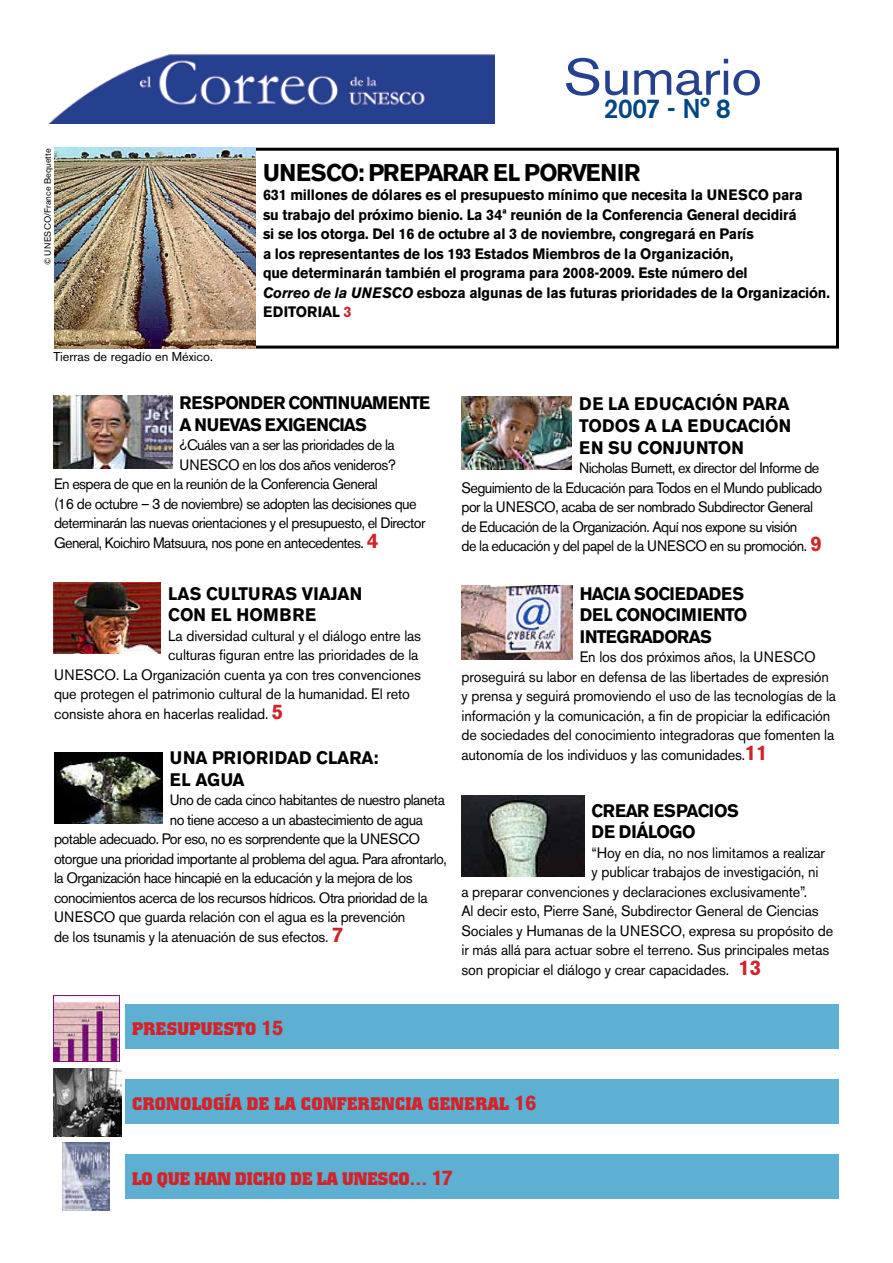
<style>
.page{position:relative;width:893px;height:1263px;background:#fff}
.page>*{position:absolute;margin:0;border:0;box-sizing:border-box;transform-origin:0 0}
.t1{font:51px "Akzidenz Grotesk BE";letter-spacing:-.01em;color:#25408f;scale:1.12 1}
.t2{font:500 27px "Akzidenz Grotesk BE";color:#004683;scale:.96 1}
.t3{font:700 24px "Akzidenz Grotesk BE";letter-spacing:-.01em;color:#000;scale:.96 1}
.t4{font:700 18px/21.6px "Akzidenz Grotesk BE";letter-spacing:.105em;color:#000;scale:.95 1}
.t5{font:700 18px "Colossalis";letter-spacing:.015em;color:#d2232a}
.t6{font:700 18px/21.6px "Akzidenz Grotesk BE";letter-spacing:.125em;color:#000;scale:.95 1}
.t7{font:15px/19.5px "Akzidenz Grotesk BE";letter-spacing:-.02em;color:#000;scale:.96 1}
.t8{font:15px/19.5px "Akzidenz Grotesk BE";letter-spacing:-.04em;color:#000;scale:.96 1}
.t9{font:700 15px/19.5px "Akzidenz Grotesk BE";letter-spacing:-.01em;color:#000;scale:.95 1}
.t10{font:12.75px "Akzidenz Grotesk BE";color:#000}
.t11{font:9px "Akzidenz Grotesk BE";color:#000}
.s1{font-style:italic}
.s2{color:#d2232a}
.s3{font-weight:700;font-size:21px;color:#d2232a}
.s4{font-family:"Akzidenz Grotesk BE";font-size:21px}
</style>
<div class="page">
<div style="left:98px;top:148px;width:741px;height:201px;border:3px solid #000"></div>
<img style="left:49px;top:54px;width:445px;height:69px">
<img style="left:54px;top:148px;width:201px;height:200px">
<img style="left:54px;top:396px;width:118px;height:73px">
<img style="left:53px;top:582px;width:108px;height:71px">
<img style="left:54px;top:752px;width:108px;height:72px">
<img style="left:461px;top:397px;width:111px;height:72px">
<img style="left:461px;top:796px;width:123px;height:81px">
<img style="left:461px;top:585px;width:112px;height:75px">
<img style="left:62px;top:1142px;width:48px;height:68px">
<div style="left:126px;top:1004px;width:713px;height:45px;background:#5db0d1"></div>
<div style="left:126px;top:1079px;width:713px;height:44px;background:#5db0d1"></div>
<div style="left:126px;top:1154px;width:713px;height:44px;background:#5db0d1"></div>
<img style="left:54px;top:1068px;width:68px;height:68px">
<img style="left:54px;top:996px;width:66px;height:66px">
<p class="t11" style="left:42px;top:265px;width:118px;rotate:-90deg">© UNESCO/France Bequette</p>
<p class="t10" style="left:54px;top:349px;width:161px">Tierras de regadío en México.</p>
<h1 class="t1" style="left:564px;top:47px;width:179px">Sumario</h1>
<h2 class="t2" style="left:604px;top:92px;width:134px">2007 - N° 8</h2>
<h3 class="t3" style="left:263px;top:158px;width:395px">UNESCO: preparar el porven ir</h3>
<p class="t9" style="left:263px;top:185px;width:598px">631 millones de dólares es el presupuesto mínimo que necesita la UNESCO para<br>su trabajo del próximo bienio. La 34ª reunión de la Conferencia General decidirá<br>si se los otorga. Del 16 de octubre al 3 de noviembre, congregará en París<br>a los representantes de los 193 Estados Miembros de la Organización,<br>que determinarán también el programa para 2008-2009. Este número del<br><span class="s1">Correo de la UNESCO</span> esboza algunas de las futuras prioridades de la Organización.<br>Editorial <span class="s2">3</span></p>
<p class="t4" style="left:180px;top:392px;width:13px">Res</p>
<p class="t4" style="left:214px;top:392px;width:26px">ponde</p>
<p class="t4" style="left:274px;top:392px;width:29px">r con</p>
<p class="t4" style="left:324px;top:392px;width:65px">tinuamen</p>
<p class="t4" style="left:410px;top:392px;width:21px">te</p>
<p class="t4" style="left:180px;top:414px;width:29px">a nue</p>
<p class="t4" style="left:229px;top:414px;width:81px">vas exigenc</p>
<p class="t4" style="left:339px;top:414px;width:27px">ias</p>
<p class="t8" style="left:180px;top:435px;width:226px">¿Cuáles van a ser las prioridades de la</p>
<p class="t8" style="left:180px;top:455px;width:227px">UNESCO en los dos años venideros?</p>
<p class="t8" style="left:54px;top:474px;width:339px">En espera de que en la reunión de la Conferencia General</p>
<p class="t8" style="left:54px;top:494px;width:379px">(16 de octubre – 3 de noviembre) se adopten las decisiones que</p>
<p class="t8" style="left:54px;top:513px;width:389px">determinarán las nuevas orientaciones y el presupuesto, el Director</p>
<p class="t8" style="left:54px;top:533px;width:339px">General, Koichiro Matsuura, nos pone en antecedentes. <span class="s3">4</span></p>
<p class="t6" style="left:168px;top:583px;width:203px">Las cu lturas viajan con</p>
<p class="t4" style="left:211px;top:604px;width:111px">el hom bre</p>
<p class="t7" style="left:168px;top:626px;width:265px">La diversidad cultural y el diálogo entre las</p>
<p class="t7" style="left:168px;top:645px;width:262px">culturas figuran entre las prioridades de la</p>
<p class="t7" style="left:54px;top:665px;width:384px">UNESCO. La Organización cuenta ya con tres convenciones</p>
<p class="t7" style="left:54px;top:684px;width:372px">que protegen el patrimonio cultural de la humanidad. El reto</p>
<p class="t7" style="left:54px;top:704px;width:240px">consiste ahora en hacerlas realidad. <span class="s3">5</span></p>
<p class="t6" style="left:170px;top:747px;width:221px">Una prioridad clara: el agua</p>
<p class="t8" style="left:170px;top:790px;width:288px">Uno de cada cinco habitantes de nuestro planeta</p>
<p class="t8" style="left:170px;top:810px;width:265px">no tiene acceso a un abastecimiento de agua</p>
<p class="t8" style="left:54px;top:829px;width:383px">potable adecuado. Por eso, no es sorprendente que la UNESCO</p>
<p class="t8" style="left:54px;top:849px;width:411px">otorgue una prioridad importante al problema del agua. Para afrontarlo,</p>
<p class="t8" style="left:54px;top:868px;width:375px">la Organización hace hincapié en la educación y la mejora de los</p>
<p class="t8" style="left:54px;top:888px;width:391px">conocimientos acerca de los recursos hídricos. Otra prioridad de la</p>
<p class="t7" style="left:54px;top:907px;width:368px">UNESCO que guarda relación con el agua es la prevención</p>
<p class="t7" style="left:54px;top:927px;width:303px">de los tsunamis y la atenuación de sus efectos. <span class="s3">7</span></p>
<p class="t4" style="left:579px;top:393px;width:84px">De la Educ</p>
<p class="t4" style="left:683px;top:393px;width:111px">ación para</p>
<p class="t4" style="left:579px;top:415px;width:14px">Todos</p>
<p class="t4" style="left:645px;top:415px;width:59px">a la educ</p>
<p class="t4" style="left:736px;top:415px;width:57px">ación</p>
<p class="t4" style="left:579px;top:437px;width:75px">ensucon</p>
<p class="t4" style="left:675px;top:437px;width:59px">junton</p>
<p class="t8" style="left:461px;top:458px;width:377px;text-indent:118px">Nicholas Burnett, ex director del Informe de Seguimiento de la Educación para Todos en el Mundo publicado por la UNESCO, acaba de ser nombrado Subdirector General de Educación de la Organización. Aquí nos expone su visión<br>de la educación y del papel de la UNESCO en su promoción. <span class="s3">9</span></p>
<p class="t4" style="left:580px;top:583px;width:71px">Hacia soc</p>
<p class="t4" style="left:669px;top:583px;width:55px">iedades</p>
<p class="t4" style="left:580px;top:604px;width:52px">de l conoc</p>
<p class="t4" style="left:580px;top:604px;width:175px;text-indent:96px">imiento integ rado ras</p>
<p class="t7" style="left:461px;top:647px;width:392px;text-indent:118px">En los dos próximos años, la UNESCO proseguirá su labor en defensa de las libertades de expresión y prensa y seguirá promoviendo el uso de las tecnologías de la información y la comunicación, a fin de propiciar la edificación de sociedades del conocimiento integradoras que fomenten la autonomía de los individuos y las comunidades.<span class="s3">11</span></p>
<p class="t4" style="left:592px;top:800px;width:143px">Crear es pacios de diálogo</p>
<p class="t7" style="left:592px;top:843px;width:245px">“Hoy en día, no nos limitamos a realizar</p>
<p class="t7" style="left:592px;top:862px;width:238px">y publicar trabajos de investigación, ni</p>
<p class="t7" style="left:461px;top:882px;width:361px">a preparar convenciones y declaraciones exclusivamente”.</p>
<p class="t7" style="left:461px;top:901px;width:373px">Al decir esto, Pierre Sané, Subdirector General de Ciencias</p>
<p class="t7" style="left:461px;top:921px;width:389px">Sociales y Humanas de la UNESCO, expresa su propósito de</p>
<p class="t7" style="left:461px;top:940px;width:385px">ir más allá para actuar sobre el terreno. Sus principales metas</p>
<p class="t7" style="left:461px;top:960px;width:314px">son propiciar el diálogo y crear capacidades. <span class="s3">13</span></p>
<p class="t5" style="left:132px;top:1018px;width:153px">PRESUPUESTO <span class="s4">15</span></p>
<p class="t5" style="left:132px;top:1093px;width:406px">CRONOLOGÍA DE LA CONFERENCIA GENERAL <span class="s4">16</span></p>
<p class="t5" style="left:132px;top:1168px;width:223px">LO QUE HAN DICHO DE LA UNES</p>
<p class="t5" style="left:388px;top:1168px;width:66px">CO… <span class="s4">17</span></p>
</div>
